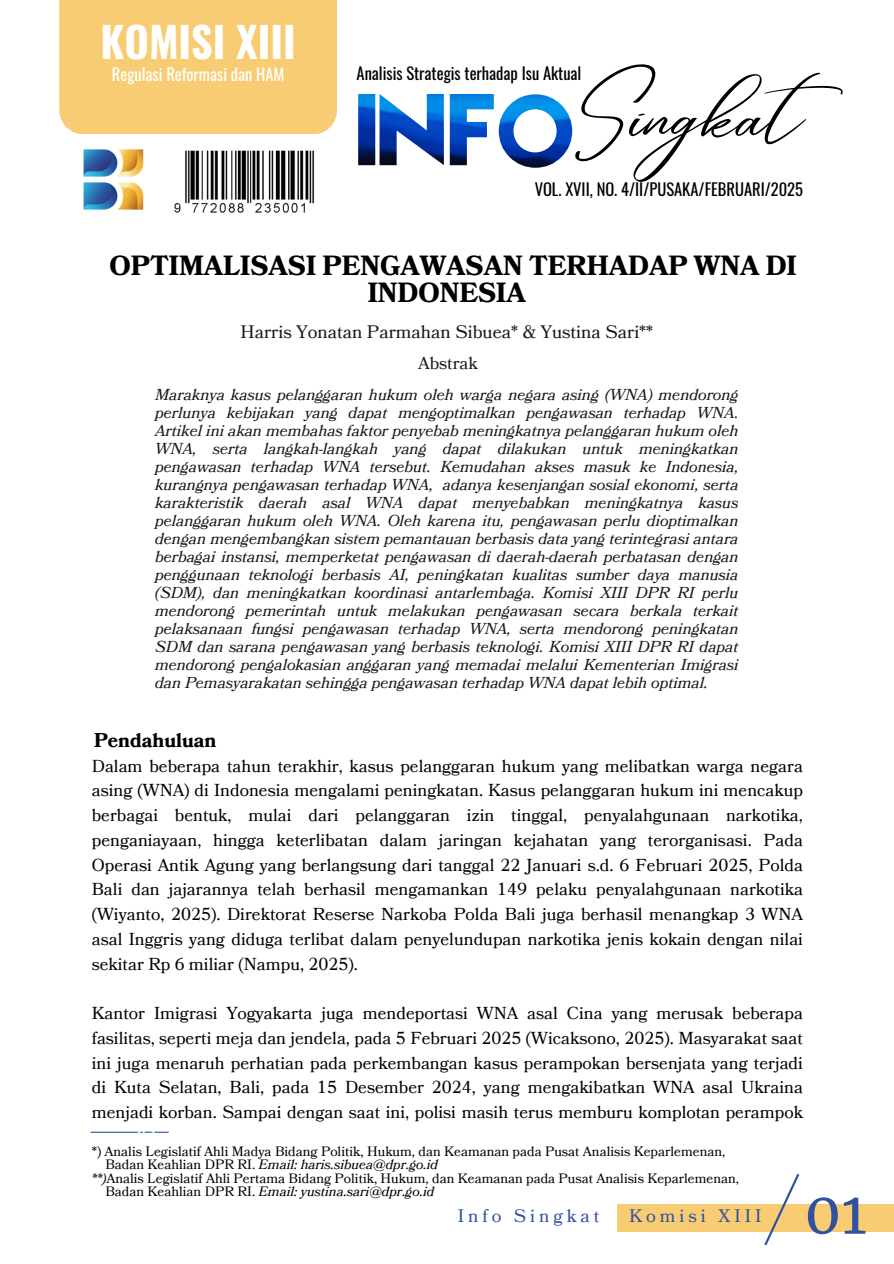
<style>
.page{position:relative;width:894px;height:1264px;background:#fff}
.page>*{position:absolute;margin:0;border:0;box-sizing:border-box;transform-origin:0 0}
.t1{font:100 92.7px "Vanyla 4 F Unicase";color:#3051a2}
.t2{font:77.55px "Andasia";color:#000}
.t3{font:57.6px "Merriweather";color:#3051a2}
.t4{font:700 42px "Oswald";color:#fff}
.t5{font:700 27px/27px "Bookmania";color:#000;text-align:center}
.t6{font:700 19.5px "Bookmania";color:#000}
.t7{font:18px "Bookmania";color:#191717}
.t8{font:18px "Bookmania";letter-spacing:.22em;color:#3051a2}
.t9{font:17.25px/24.8px "Bookmania";color:#000;text-align:justify}
.t10{font:17.25px "Bookmania";color:#191717}
.t11{font:16.5px "Oswald";color:#000}
.t12{font:16.5px "Oswald";color:#fff}
.t13{font:italic 15.75px/18px "Bookmania";color:#191717;text-align:justify}
.t14{font:13.5px "Bookmania";color:#000}
.t15{font:italic 13.5px "Bookmania";color:#000}
.s1{font-style:normal}
.s2{font-style:italic}
</style>
<div class="page">
<div style="left:616px;top:1203px;width:277px;height:27px;background:#f7cc72"></div>
<hr style="left:91px;top:1131px;width:78px;height:1px;background:#3051a2">
<div style="left:59px;top:0;width:278px;height:134px;background:#f7cc72"></div>
<img style="left:174px;top:150px;width:141px;height:63px">
<img style="left:83px;top:149px;width:61px;height:61px">
<img style="left:358px;top:94px;width:214px;height:74px">
<div style="left:513px;top:109px;width:43px;height:43px;background:#fff;border-radius:50%"></div>
<p class="t4" style="left:100px;top:9px;width:197px">KOMISI XIII</p>
<p class="t12" style="left:112px;top:61px;width:174px">Regulasi Reformasi dan HAM</p>
<h2 class="t2" style="left:572px;top:56px;width:278px">Singkat</h2>
<p class="t11" style="left:356px;top:61px;width:226px">Analisis Strategis terhadap Isu Aktual</p>
<p class="t11" style="left:534px;top:176px;width:270px">VOL. XVII, NO. 4/II/PUSAKA/FEBRUARI/2025</p>
<p class="t5" style="left:110px;top:253px;width:688px">OPTIMALISASI PENGAWASAN TERHADAP WNA DI<br>INDONESIA</p>
<p class="t7" style="left:240px;top:319px;width:414px">Harris Yonatan Parmahan Sibuea* &amp; Yustina Sari**</p>
<p class="t10" style="left:418px;top:352px;width:61px">Abstrak</p>
<h2 class="t13" style="left:155px;top:386px;width:584px">Maraknya kasus pelanggaran hukum oleh warga negara asing (WNA) mendorong perlunya kebijakan yang dapat mengoptimalkan pengawasan terhadap WNA.<br>Artikel ini akan membahas faktor penyebab meningkatnya pelanggaran hukum oleh WNA, serta langkah-langkah yang dapat dilakukan untuk meningkatkan pengawasan terhadap WNA tersebut. Kemudahan akses masuk ke Indonesia, kurangnya pengawasan terhadap WNA, adanya kesenjangan sosial ekonomi, serta karakteristik daerah asal WNA dapat menyebabkan meningkatnya kasus pelanggaran hukum oleh WNA. Oleh karena itu, pengawasan perlu dioptimalkan dengan mengembangkan sistem pemantauan berbasis data yang terintegrasi antara berbagai instansi, memperketat pengawasan di daerah-daerah perbatasan dengan penggunaan teknologi berbasis AI, peningkatan kualitas sumber daya manusia (SDM), dan meningkatkan koordinasi antarlembaga. Komisi XIII DPR RI perlu mendorong pemerintah untuk melakukan pengawasan secara berkala terkait pelaksanaan fungsi pengawasan terhadap WNA, serta mendorong peningkatan SDM dan sarana pengawasan yang berbasis teknologi. Komisi XIII DPR RI dapat mendorong pengalokasian anggaran yang memadai melalui Kementerian Imigrasi dan Pemasyarakatan sehingga pengawasan terhadap WNA dapat lebih optimal.</h2>
<h6 class="t6" style="left:94px;top:727px;width:124px">Pendahuluan</h6>
<h3 class="t9" style="left:92px;top:753px;width:712px">Dalam beberapa tahun terakhir, kasus pelanggaran hukum yang melibatkan warga negara asing (WNA) di Indonesia mengalami peningkatan. Kasus pelanggaran hukum ini mencakup berbagai bentuk, mulai dari pelanggaran izin tinggal, penyalahgunaan narkotika, penganiayaan, hingga keterlibatan dalam jaringan kejahatan yang terorganisasi. Pada Operasi Antik Agung yang berlangsung dari tanggal 22 Januari s.d. 6 Februari 2025, Polda Bali dan jajarannya telah berhasil mengamankan 149 pelaku penyalahgunaan narkotika (Wiyanto, 2025). Direktorat Reserse Narkoba Polda Bali juga berhasil menangkap 3 WNA asal Inggris yang diduga terlibat dalam penyelundupan narkotika jenis kokain dengan nilai sekitar Rp 6 miliar (Nampu, 2025).</h3>
<h5 class="t9" style="left:92px;top:1001px;width:712px">Kantor Imigrasi Yogyakarta juga mendeportasi WNA asal Cina yang merusak beberapa fasilitas, seperti meja dan jendela, pada 5 Februari 2025 (Wicaksono, 2025). Masyarakat saat ini juga menaruh perhatian pada perkembangan kasus perampokan bersenjata yang terjadi di Kuta Selatan, Bali, pada 15 Desember 2024, yang mengakibatkan WNA asal Ukraina menjadi korban. Sampai dengan saat ini, polisi masih terus memburu komplotan perampok</h5>
<p class="t14" style="left:92px;top:1142px;width:635px">*) Analis Legislatif Ahli Madya Bidang Politik, Hukum, dan Keamanan pada Pusat Analisis Keparlemenan,</p>
<p class="t15" style="left:105px;top:1155px;width:334px"><span class="s1">Badan Keahlian DPR RI.</span> Email: haris.sibuea@dpr.go.id</p>
<h4 class="t14" style="left:92px;top:1169px;width:648px"><span class="s2">**)</span>Analis Legislatif Ahli Pertama Bidang Politik, Hukum, dan Keamanan pada Pusat Analisis Keparlemenan,</h4>
<p class="t15" style="left:105px;top:1182px;width:330px"><span class="s1">Badan Keahlian DPR RI.</span> Email: yustina.sari@dpr.go.id</p>
<p class="t8" style="left:457px;top:1203px;width:143px">Info Singkat</p>
<p class="t8" style="left:628px;top:1203px;width:134px">Komisi XIII</p>
<p class="t1" style="left:764px;top:1166px;width:36px">/</p>
<p class="t3" style="left:804px;top:1176px;width:64px">01</p>
</div>
